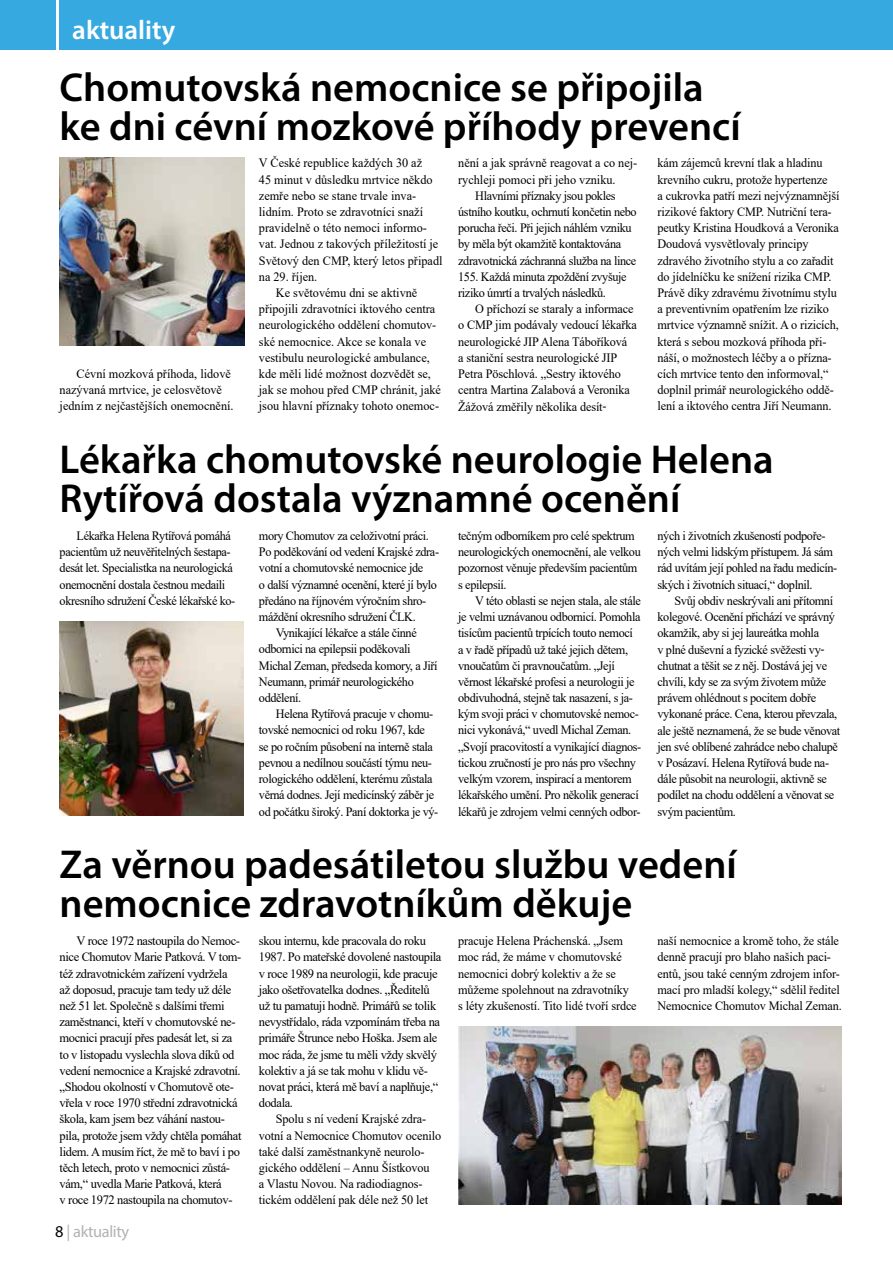
<style>
.page{position:relative;width:893px;height:1263px;background:#fff}
.page>*{position:absolute;margin:0;border:0;box-sizing:border-box;transform-origin:0 0}
.t1{font:600 40.5px/39px "Myriad Pro";color:#000}
.t2{font:600 27px "Myriad Pro";color:#fff}
.t3{font:16.5px "Myriad Pro";letter-spacing:-.02em;color:#b3b2b2}
.t4{font:12.75px/16.2px "Times New Roman";letter-spacing:-.03em;color:#000;scale:.96 1}
.t5{font:12.75px/16.2px "Times New Roman";letter-spacing:-.01em;color:#000;scale:.96 1}
.t6{font:12.75px/16.2px "Times New Roman";letter-spacing:-.03em;color:#000}
.t7{font:12.75px/16.2px "Times New Roman";color:#000;scale:.96 1}
.s1{color:#000}
</style>
<div class="page">
<div style="left:60px;top:0;width:833px;height:50px;background:#36a9e1"></div>
<div style="left:0;top:0;width:55px;height:50px;background:#36a9e1"></div>
<img style="left:60px;top:158px;width:184px;height:188px">
<img style="left:60px;top:621px;width:184px;height:194px">
<img style="left:458px;top:1026px;width:384px;height:178px">
<h2 class="t2" style="left:72px;top:13px;width:105px">aktuality</h2>
<h1 class="t1" style="left:60px;top:66px;width:683px">Chomutovská nemocnice se připojila ke dni cévní mozkové příhody prevencí</h1>
<p class="t7" style="left:60px;top:365px;width:183px;text-indent:17px">Cévní mozková příhoda, lidově nazývaná mrtvice, je celosvětově jedním z nejčastějších onemocnění.</p>
<p class="t7" style="left:259px;top:155px;width:172px">V České republice každých 30 až</p>
<p class="t7" style="left:259px;top:171px;width:182px">45 minut v důsledku mrtvice někdo</p>
<p class="t7" style="left:259px;top:187px;width:165px">zemře nebo se stane trvale inva-</p>
<p class="t7" style="left:259px;top:203px;width:173px">lidním. Proto se zdravotníci snaží</p>
<p class="t7" style="left:259px;top:219px;width:176px">pravidelně o této nemoci informo-</p>
<p class="t7" style="left:259px;top:236px;width:188px">vat. Jednou z takových příležitostí je</p>
<p class="t7" style="left:259px;top:252px;width:193px">Světový den CMP, který letos připadl</p>
<p class="t7" style="left:259px;top:268px;width:62px">na 29. říjen.</p>
<p class="t7" style="left:276px;top:284px;width:149px">Ke světovému dni se aktivně</p>
<p class="t7" style="left:259px;top:300px;width:185px">připojili zdravotníci iktového centra</p>
<p class="t7" style="left:259px;top:317px;width:186px">neurologického oddělení chomutov-</p>
<p class="t7" style="left:259px;top:333px;width:176px">ské nemocnice. Akce se konala ve</p>
<p class="t7" style="left:259px;top:349px;width:180px">vestibulu neurologické ambulance,</p>
<p class="t7" style="left:259px;top:365px;width:181px">kde měli lidé možnost dozvědět se,</p>
<p class="t7" style="left:259px;top:381px;width:191px">jak se mohou před CMP chránit, jaké</p>
<p class="t7" style="left:259px;top:398px;width:189px">jsou hlavní příznaky tohoto onemoc-</p>
<p class="t7" style="left:458px;top:155px;width:188px">nění a jak správně reagovat a co nej-</p>
<p class="t7" style="left:458px;top:171px;width:165px">rychleji pomoci při jeho vzniku.</p>
<p class="t4" style="left:475px;top:187px;width:148px">Hlavními příznaky jsou pokles</p>
<p class="t4" style="left:458px;top:203px;width:187px">ústního koutku, ochrnutí končetin nebo</p>
<p class="t4" style="left:458px;top:219px;width:182px">porucha řeči. Při jejich náhlém vzniku</p>
<p class="t4" style="left:458px;top:236px;width:171px">by měla být okamžitě kontaktována</p>
<p class="t4" style="left:458px;top:252px;width:187px">zdravotnická záchranná služba na lince</p>
<p class="t4" style="left:458px;top:268px;width:177px">155. Každá minuta zpoždění zvyšuje</p>
<p class="t4" style="left:458px;top:284px;width:155px">riziko úmrtí a trvalých následků.</p>
<p class="t5" style="left:475px;top:300px;width:166px">O příchozí se staraly a informace</p>
<p class="t5" style="left:458px;top:317px;width:188px">o CMP jim podávaly vedoucí lékařka</p>
<p class="t5" style="left:458px;top:333px;width:178px">neurologické JIP Alena Táboříková</p>
<p class="t5" style="left:458px;top:349px;width:167px">a staniční sestra neurologické JIP</p>
<p class="t5" style="left:458px;top:365px;width:171px">Petra Pöschlová. „Sestry iktového</p>
<p class="t5" style="left:458px;top:381px;width:180px">centra Martina Zalabová a Veronika</p>
<p class="t5" style="left:458px;top:398px;width:156px">Žážová změřily několika desít-</p>
<p class="t5" style="left:657px;top:155px;width:191px">kám zájemců krevní tlak a hladinu krevního cukru, protože hypertenze<br>a cukrovka patří mezi nejvýznamnější rizikové faktory CMP. Nutriční tera&shy;peutky Kristina Houdková a Veronika Doudová vysvětlovaly principy zdravého životního stylu a co zařadit do jídelníčku ke snížení rizika CMP.<br>Právě díky zdravému životnímu stylu a preventivním opatřením lze riziko mrtvice významně snížit. A o rizicích, která s sebou mozková příhoda při&shy;náší, o možnostech léčby a o přízna&shy;cích mrtvice tento den informoval,“ doplnil primář neurologického oddě&shy;lení a iktového centra Jiří Neumann.</p>
<h1 class="t1" style="left:60px;top:439px;width:716px">Lékařka chomutovské neurologie Helena<br>Rytířová dostala významné ocenění</h1>
<p class="t4" style="left:60px;top:527px;width:185px;text-indent:17px">Lékařka Helena Rytířová pomáhá pacientům už neuvěřitelných šestapa&shy;desát let. Specialistka na neurologická onemocnění dostala čestnou medaili okresního sdružení České lékařské ko-</p>
<p class="t4" style="left:259px;top:527px;width:179px">mory Chomutov za celoživotní práci.</p>
<p class="t4" style="left:259px;top:543px;width:189px">Po poděkování od vedení Krajské zdra-</p>
<p class="t4" style="left:259px;top:560px;width:173px">votní a chomutovské nemocnice jde</p>
<p class="t4" style="left:259px;top:576px;width:187px">o další významné ocenění, které jí bylo</p>
<p class="t4" style="left:259px;top:592px;width:176px">předáno na říjnovém výročním shro-</p>
<p class="t4" style="left:259px;top:608px;width:165px">máždění okresního sdružení ČLK.</p>
<p class="t4" style="left:276px;top:624px;width:148px">Vynikající lékařce a stále činné</p>
<p class="t4" style="left:259px;top:641px;width:160px">odbornici na epilepsii poděkovali</p>
<p class="t4" style="left:259px;top:657px;width:188px">Michal Zeman, předseda komory, a Jiří</p>
<p class="t4" style="left:259px;top:673px;width:163px">Neumann, primář neurologického</p>
<p class="t4" style="left:259px;top:689px;width:46px">oddělení.</p>
<p class="t4" style="left:276px;top:705px;width:165px">Helena Rytířová pracuje v chomu-</p>
<p class="t4" style="left:259px;top:722px;width:174px">tovské nemocnici od roku 1967, kde</p>
<p class="t4" style="left:259px;top:738px;width:183px">se po ročním působení na interně stala</p>
<p class="t4" style="left:259px;top:754px;width:182px">pevnou a nedílnou součástí týmu neu-</p>
<p class="t4" style="left:259px;top:770px;width:182px">rologického oddělení, kterému zůstala</p>
<p class="t4" style="left:259px;top:786px;width:184px">věrná dodnes. Její medicínský záběr je</p>
<p class="t4" style="left:259px;top:803px;width:188px">od počátku široký. Paní doktorka je vý-</p>
<p class="t4" style="left:458px;top:527px;width:192px">tečným odborníkem pro celé spektrum neurologických onemocnění, ale velkou pozornost věnuje především pacientům s epilepsií.</p>
<p class="t4" style="left:458px;top:592px;width:192px;text-indent:17px">V této oblasti se nejen stala, ale stále je velmi uznávanou odbornicí. Pomohla tisícům pacientů trpících touto nemocí a v řadě případů už také jejich dětem, vnoučatům či pravnoučatům. „Její věrnost lékařské profesi a neurologii je obdivuhodná, stejně tak nasazení, s ja&shy;kým svoji práci v chomutovské nemoc&shy;nici vykonává,“ uvedl Michal Zeman. „Svojí pracovitostí a vynikající diagnos&shy;tickou zručností je pro nás pro všechny velkým vzorem, inspirací a mentorem lékařského umění. Pro několik generací lékařů je zdrojem velmi cenných odbor-</p>
<p class="t4" style="left:657px;top:527px;width:189px">ných i životních zkušeností podpoře&shy;ných velmi lidským přístupem. Já sám rád uvítám její pohled na řadu medicín&shy;ských i životních situací,“ doplnil.</p>
<p class="t4" style="left:657px;top:592px;width:192px;text-indent:17px">Svůj obdiv neskrývali ani přítomní kolegové. Ocenění přichází ve správný okamžik, aby si jej laureátka mohla<br>v plné duševní a fyzické svěžesti vy&shy;chutnat a těšit se z něj. Dostává jej ve chvíli, kdy se za svým životem může právem ohlédnout s pocitem dobře vykonané práce. Cena, kterou převzala, ale ještě neznamená, že se bude věnovat jen své oblíbené zahrádce nebo chalupě v Posázaví. Helena Rytířová bude na&shy;dále působit na neurologii, aktivně se podílet na chodu oddělení a věnovat se svým pacientům.</p>
<h1 class="t1" style="left:60px;top:844px;width:679px">Za věrnou padesátiletou službu vedení nemocnice zdravotníkům děkuje</h1>
<p class="t6" style="left:60px;top:932px;width:183px;text-indent:17px">V roce 1972 nastoupila do Nemoc&shy;nice Chomutov Marie Patková. V tom&shy;též zdravotnickém zařízení vydržela až doposud, pracuje tam tedy už déle než 51 let. Společně s dalšími třemi zaměstnanci, kteří v chomutovské ne&shy;mocnici pracují přes padesát let, si za to v listopadu vyslechla slova díků od vedení nemocnice a Krajské zdravotní. „Shodou okolností v Chomutově ote&shy;vřela v roce 1970 střední zdravotnická škola, kam jsem bez váhání nastou&shy;pila, protože jsem vždy chtěla pomáhat lidem. A musím říct, že mě to baví i po těch letech, proto v nemocnici zůstá&shy;vám,“ uvedla Marie Patková, která<br>v roce 1972 nastoupila na chomutov-</p>
<p class="t6" style="left:259px;top:932px;width:184px">skou internu, kde pracovala do roku 1987. Po mateřské dovolené nastoupila v roce 1989 na neurologii, kde pracuje jako ošetřovatelka dodnes. „Ředitelů už tu pamatuji hodně. Primářů se tolik nevystřídalo, ráda vzpomínám třeba na primáře Štrunce nebo Hoška. Jsem ale moc ráda, že jsme tu měli vždy skvělý kolektiv a já se tak mohu v klidu vě&shy;novat práci, která mě baví a naplňuje,“ dodala.</p>
<p class="t5" style="left:259px;top:1110px;width:191px;text-indent:17px">Spolu s ní vedení Krajské zdra&shy;votní a Nemocnice Chomutov ocenilo také další zaměstnankyně neurolo&shy;gického oddělení – Annu Šístkovou<br>a Vlastu Novou. Na radiodiagnos&shy;tickém oddělení pak déle než 50 let</p>
<p class="t3" style="left:55px;top:1221px;width:76px"><span class="s1">8</span> | aktuality</p>
<p class="t5" style="left:458px;top:932px;width:187px">pracuje Helena Práchenská. „Jsem moc rád, že máme v chomutovské nemocnici dobrý kolektiv a že se můžeme spolehnout na zdravotníky s léty zkušeností. Tito lidé tvoří srdce</p>
<p class="t5" style="left:657px;top:932px;width:194px">naší nemocnice a kromě toho, že stále denně pracují pro blaho našich paci&shy;entů, jsou také cenným zdrojem infor&shy;mací pro mladší kolegy,“ sdělil ředitel Nemocnice Chomutov Michal Zeman.</p>
</div>
